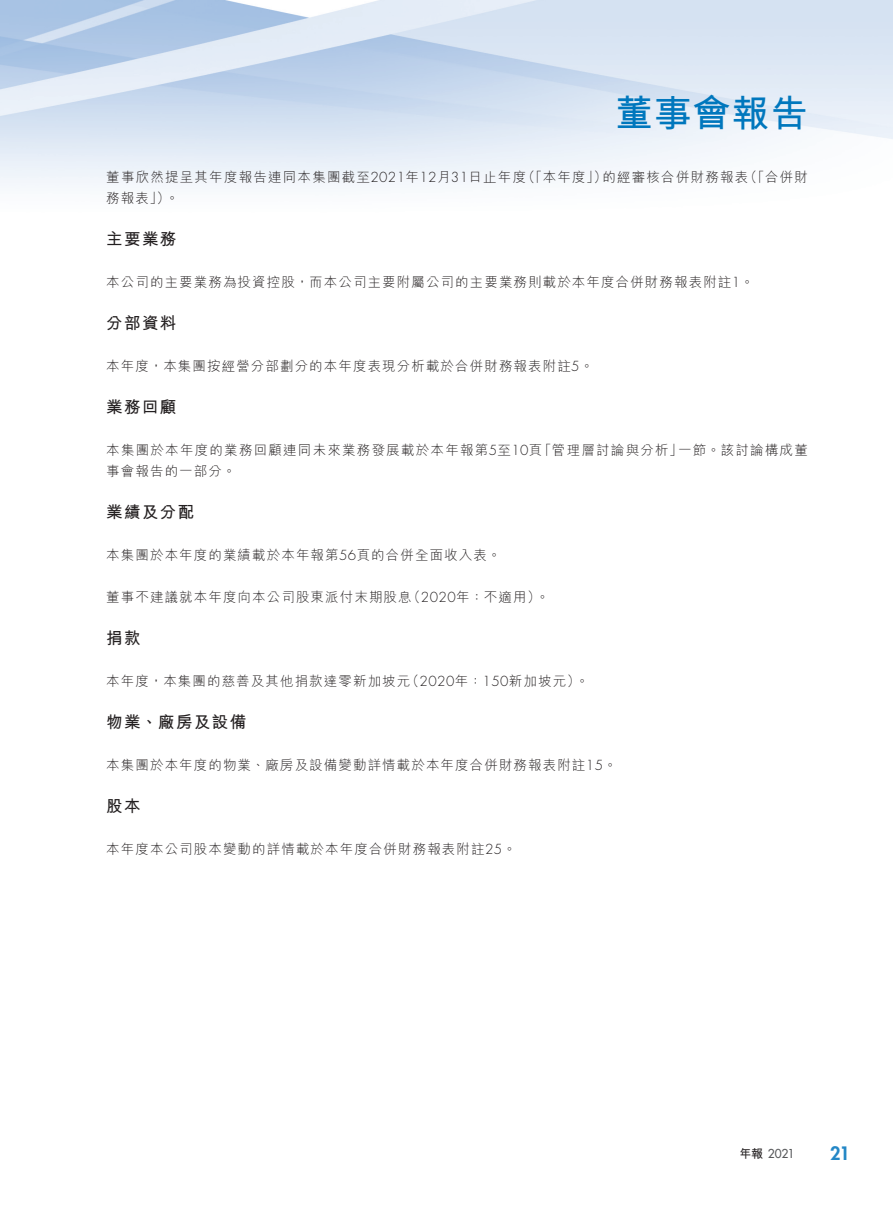
<style>
.page{position:relative;width:893px;height:1212px;background:#fff}
.page>*{position:absolute;margin:0;border:0;box-sizing:border-box;transform-origin:0 0}
.t1{font:700 37.5px "M Hei HK";letter-spacing:.035em;color:#0077bd}
.t2{font:800 18px "Futura Std";color:#2387c6}
.t3{font:700 16.5px "M Hei HK";letter-spacing:.085em;color:#231f20}
.t4{font:300 13.5px/21px "M Hei HK";letter-spacing:.08em;color:#231f20}
.t5{font:500 12px "Futura Std";color:#57585a}
.s1{font-family:"Futura Std"}
.s2{font-family:"M Hei HK";font-weight:700;color:#231f20}
</style>
<div class="page">
<h1 class="t1" style="left:615px;top:86px;width:194px">董事會報告</h1>
<p class="t4" style="left:106px;top:166px;width:703px">董事欣然提呈其年度報告連同本集團截至<span class="s1">2021</span>年<span class="s1">12</span>月<span class="s1">31</span>日止年度（「本年度」）的經審核合併財務報表（「合併財務報表」）。</p>
<p class="t3" style="left:106px;top:227px;width:72px">主要業務</p>
<p class="t4" style="left:106px;top:271px;width:649px">本公司的主要業務為投資控股，而本公司主要附屬公司的主要業務則載於本年度合併財務報表附註<span class="s1">1</span>。</p>
<p class="t3" style="left:106px;top:311px;width:72px">分部資料</p>
<p class="t4" style="left:106px;top:355px;width:489px">本年度，本集團按經營分部劃分的本年度表現分析載於合併財務報表附註<span class="s1">5</span>。</p>
<p class="t3" style="left:106px;top:395px;width:72px">業務回顧</p>
<p class="t4" style="left:106px;top:439px;width:703px">本集團於本年度的業務回顧連同未來業務發展載於本年報第<span class="s1">5</span>至<span class="s1">10</span>頁「管理層討論與分析」一節。該討論構成董事會報告的一部分。</p>
<p class="t3" style="left:106px;top:500px;width:90px">業績及分配</p>
<p class="t4" style="left:106px;top:544px;width:396px">本集團於本年度的業績載於本年報第<span class="s1">56</span>頁的合併全面收入表。</p>
<p class="t4" style="left:106px;top:586px;width:445px">董事不建議就本年度向本公司股東派付末期股息（<span class="s1">2020</span>年：不適用）。</p>
<p class="t3" style="left:106px;top:626px;width:36px">捐款</p>
<p class="t4" style="left:106px;top:670px;width:484px">本年度，本集團的慈善及其他捐款達零新加坡元（<span class="s1">2020</span>年：<span class="s1">150</span>新加坡元）。</p>
<p class="t3" style="left:106px;top:710px;width:142px">物業、廠房及設備</p>
<p class="t4" style="left:106px;top:754px;width:512px">本集團於本年度的物業、廠房及設備變動詳情載於本年度合併財務報表附註<span class="s1">15</span>。</p>
<p class="t3" style="left:106px;top:794px;width:36px">股本</p>
<p class="t4" style="left:106px;top:838px;width:411px">本年度本公司股本變動的詳情載於本年度合併財務報表附註<span class="s1">25</span>。</p>
<p class="t5" style="left:740px;top:1146px;width:57px"><span class="s2">年報</span> 2021</p>
<h2 class="t2" style="left:830px;top:1141px;width:21px">21</h2>
</div>
